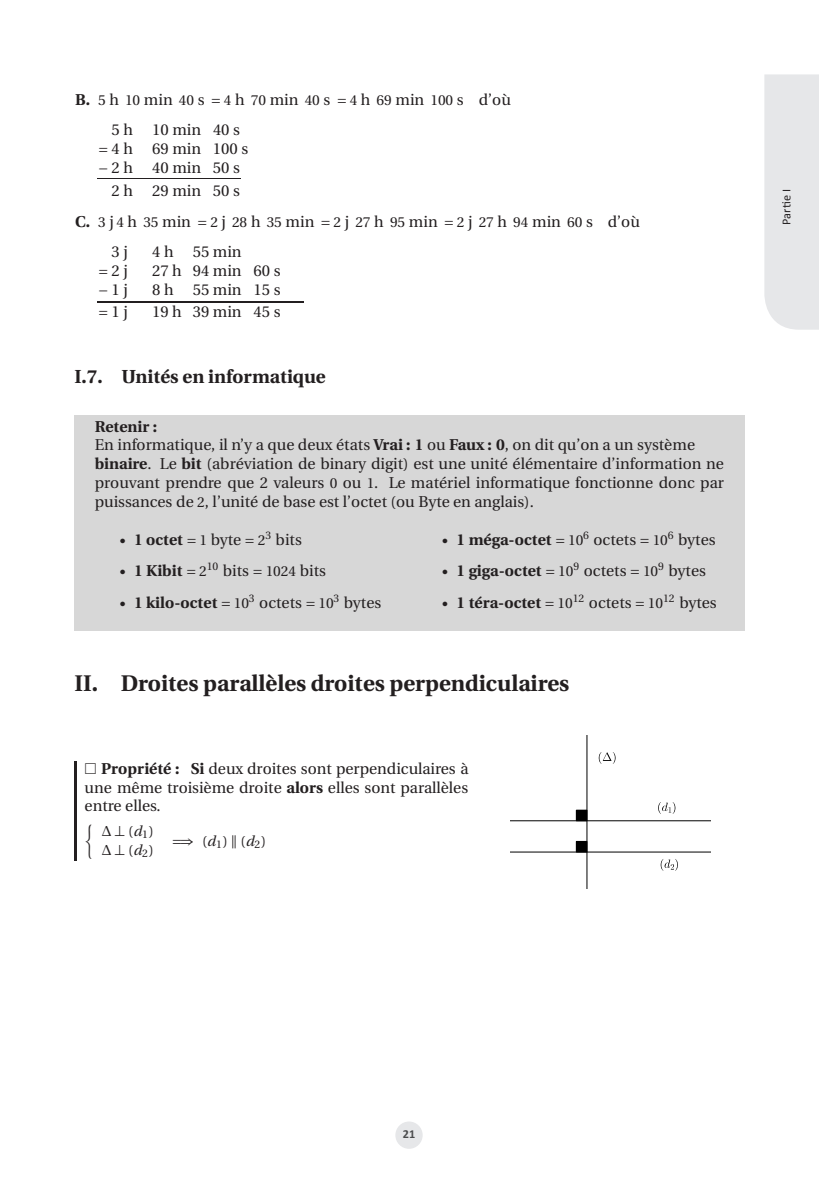
<style>
.page{position:relative;width:819px;height:1191px;background:#fff}
.page>*{position:absolute;margin:0;border:0;box-sizing:border-box;transform-origin:0 0}
.t1{font:700 22.57px "Utopia";color:#231f20}
.t2{font:700 18.9px "Utopia";letter-spacing:-.005em;color:#231f20}
.t3{font:15.75px/18.7px "Utopia";color:#231f20}
.t4{font:700 15.75px "Utopia";color:#231f20}
.t5{font:14.35px/18.9px "Utopia";color:#231f20}
.t6{font:12.25px "Calibri";color:#231f20}
.t7{font:700 12.25px "Calibri";color:#4b4c4d}
.s1{font-weight:700}
.s2{font-size:14.35px}
.s3{font-weight:400;font-size:14.35px}
.s4{font-weight:400}
.s5{font-family:"Fourier Math Letters"}
.s6{font-style:italic}
</style>
<div class="page">
<div style="left:395px;top:1121px;width:27px;height:27px;background:#e6e7e9;border-radius:50%"></div>
<img style="left:98px;top:178px;width:142px;height:1px">
<img style="left:98px;top:302px;width:205px;height:1px">
<img style="left:74px;top:762px;width:3px;height:98px">
<div style="left:576px;top:810px;width:11px;height:10px;background:#000"></div>
<div style="left:576px;top:841px;width:11px;height:11px;background:#000"></div>
<hr style="left:510px;top:820px;width:200px;height:1px;background:#000">
<hr style="left:510px;top:851px;width:200px;height:1px;background:#000">
<hr style="left:586px;top:735px;width:1px;height:153px;background:#000">
<svg style="left:658px;top:802px;width:17px;height:12px"></svg>
<svg style="left:660px;top:859px;width:17px;height:11px"></svg>
<svg style="left:598px;top:752px;width:17px;height:12px"></svg>
<div style="left:764px;top:74px;width:55px;height:256px;background:#e6e7e9"></div>
<svg style="left:188px;top:538px;width:8px;height:4px"></svg>
<svg style="left:246px;top:538px;width:8px;height:4px"></svg>
<svg style="left:187px;top:570px;width:8px;height:4px"></svg>
<svg style="left:254px;top:570px;width:8px;height:4px"></svg>
<svg style="left:222px;top:601px;width:8px;height:4px"></svg>
<svg style="left:307px;top:601px;width:7px;height:4px"></svg>
<svg style="left:556px;top:538px;width:8px;height:4px"></svg>
<svg style="left:640px;top:538px;width:8px;height:4px"></svg>
<svg style="left:546px;top:570px;width:8px;height:4px"></svg>
<svg style="left:631px;top:570px;width:8px;height:4px"></svg>
<svg style="left:545px;top:601px;width:8px;height:4px"></svg>
<svg style="left:636px;top:601px;width:8px;height:4px"></svg>
<p class="t3" style="left:112px;top:85px;width:401px;line-height:30.4px;text-indent:-36px"><span class="s1">B.</span> <span class="s2">5</span>h <span class="s2">10</span>min <span class="s2">40</span>s <span class="s2">4</span>h <span class="s2">70</span>min <span class="s2">40</span>s <span class="s2">4</span>h <span class="s2">69</span>min <span class="s2">100</span>s d’où<br>5h 10min 40s</p>
<p class="t3" style="left:98px;top:139px;width:152px;text-indent:14px">4 h 69 min 100 s −2h 40min 50s</p>
<p class="t3" style="left:112px;top:181px;width:130px">2h 29min 50s</p>
<p class="t3" style="left:75px;top:212px;width:566px"><span class="s1">C.</span> <span class="s2">3</span>j<span class="s2">4</span>h <span class="s2">35</span>min <span class="s2">2</span>j <span class="s2">28</span>h <span class="s2">35</span>min <span class="s2">2</span>j <span class="s2">27</span>h <span class="s2">95</span>min <span class="s2">2</span>j <span class="s2">27</span>h <span class="s2">94</span>min <span class="s2">60</span>s d’où</p>
<p class="t3" style="left:112px;top:243px;width:18px">3j</p>
<p class="t3" style="left:152px;top:243px;width:91px">4 h 55min</p>
<p class="t3" style="left:112px;top:261px;width:18px">2j</p>
<p class="t3" style="left:152px;top:261px;width:130px">27 h 94min 60 s</p>
<p class="t3" style="left:98px;top:280px;width:31px">−1j</p>
<p class="t3" style="left:152px;top:280px;width:130px">8h 55min 15s</p>
<p class="t3" style="left:112px;top:303px;width:18px">1j</p>
<p class="t3" style="left:152px;top:303px;width:130px">19 h 39min 45 s</p>
<p class="t2" style="left:74px;top:366px;width:253px">I.7. Unités en informatique</p>
<p class="t3" style="left:95px;top:417px;width:630px"><span class="s1">Retenir :<br></span>En informatique, il n’y a que deux états <span class="s1">Vrai : 1</span> ou <span class="s1">Faux : 0</span>, on dit qu’on a un système <span class="s1">binaire</span>. Le <span class="s1">bit</span> (abréviation de binary digit) est une unité élémentaire d’information ne prouvant prendre que 2 valeurs <span class="s2">0</span> ou <span class="s2">1</span>. Le matériel informatique fonctionne donc par puissances de <span class="s2">2</span>, l’unité de base est l’octet (ou Byte en anglais).</p>
<p class="t3" style="left:119px;top:530px;width:184px">• <span class="s1">1 octet</span> <span class="s2">1</span> byte <span class="s2">2</span><sup>3</sup> bits</p>
<p class="t3" style="left:119px;top:561px;width:208px">• <span class="s1">1 Kibit</span> <span class="s2">2</span><sup>10</sup> bits <span class="s2">1024</span> bits</p>
<p class="t4" style="left:119px;top:593px;width:264px">• 1 kilo-octet <span class="s3">10</span><sup>3</sup> <span class="s4">octets</span> <span class="s3">10</span><sup>3</sup> <span class="s4">bytes</span></p>
<p class="t4" style="left:441px;top:530px;width:276px">• 1 méga-octet <span class="s3">10</span><sup>6</sup> <span class="s4">octets</span> <span class="s3">10</span><sup>6</sup> <span class="s4">bytes</span></p>
<p class="t4" style="left:441px;top:562px;width:266px">• 1 giga-octet <span class="s3">10</span><sup>9</sup> <span class="s4">octets</span> <span class="s3">10</span><sup>9</sup> <span class="s4">bytes</span></p>
<p class="t4" style="left:441px;top:593px;width:277px">• 1 téra-octet <span class="s3">10</span><sup>12</sup> <span class="s4">octets</span> <span class="s3">10</span><sup>12</sup> <span class="s4">bytes</span></p>
<h1 class="t1" style="left:74px;top:670px;width:496px">II. Droites parallèles droites perpendiculaires</h1>
<p class="t3" style="left:85px;top:759px;width:385px;text-align:justify;text-indent:17px"><span class="s1">Propriété : Si</span> deux droites sont perpendiculaires à une même troisième droite <span class="s1">alors</span> elles sont parallèles entre elles.</p>
<p class="t5" style="left:101px;top:821px;width:54px"><span class="s5">Δ</span>⊥ (<span class="s6">d</span><sub>1</sub>)<br><span class="s5">Δ</span>⊥ (<span class="s6">d</span><sub>2</sub>)</p>
<p class="t5" style="left:180px;top:831px;width:88px">⇒ (<span class="s6">d</span><sub>1</sub>) ∥ (<span class="s6">d</span><sub>2</sub>)</p>
<p class="t6" style="left:778px;top:225px;width:38px;rotate:-90deg">Partie I</p>
<p class="t7" style="left:403px;top:1126px;width:14px">21</p>
</div>
